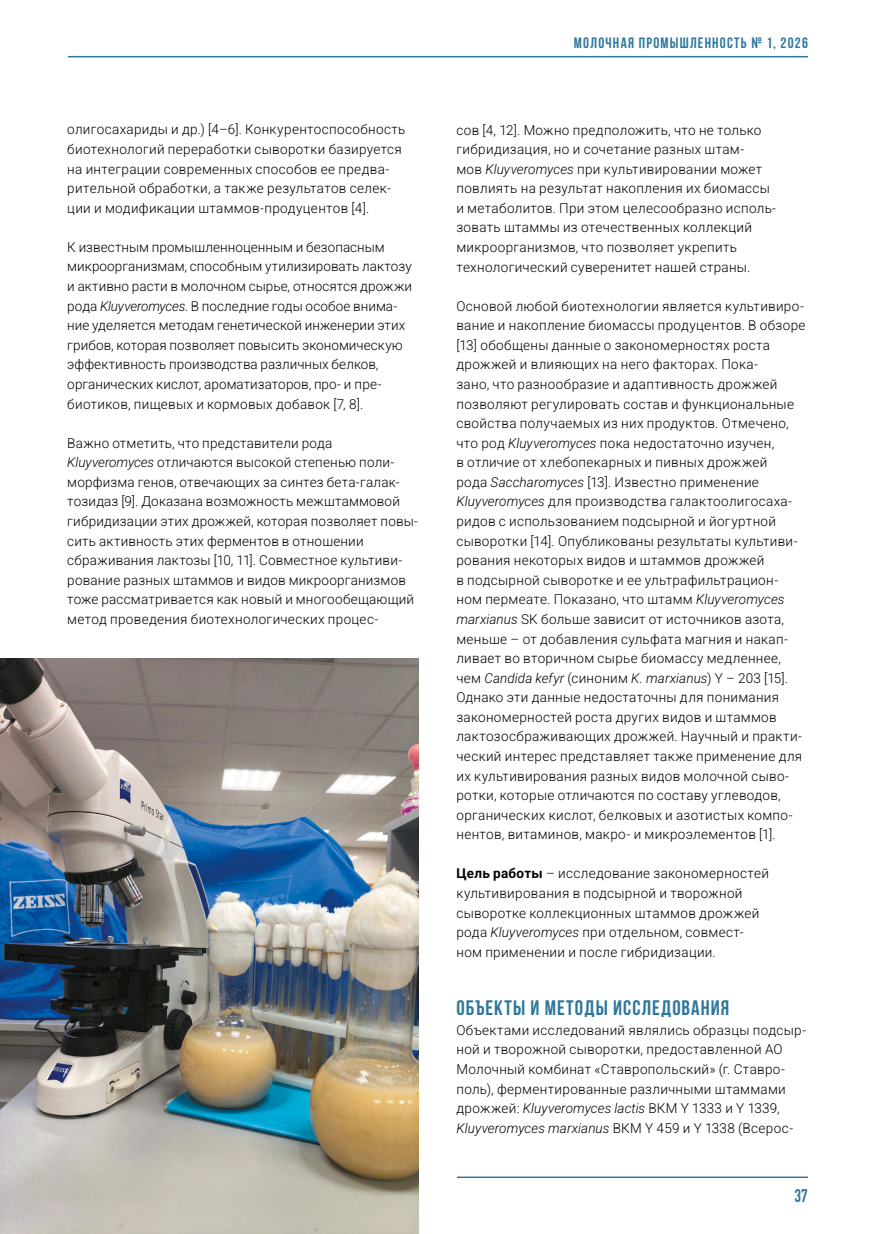
<style>
.page{position:relative;width:893px;height:1234px;background:#fff}
.page>*{position:absolute;margin:0;border:0;box-sizing:border-box;transform-origin:0 0}
.t1{font:700 21px "Bebas Neue";letter-spacing:.05em;color:#2e779c}
.t2{font:700 18px "DIN Condensed";color:#2e779c}
.t3{font:700 15px "Bebas Neue";letter-spacing:.08em;color:#2e779c}
.t4{font:300 13.5px/19.5px "Roboto";letter-spacing:.02em;color:#000}
.s1{font-style:italic}
.s2{font-family:"DIN Condensed"}
.s3{font-weight:700}
</style>
<div class="page">
<hr style="left:68px;top:56px;width:740px;height:1px;background:#2e779c">
<hr style="left:68px;top:1176px;width:740px;height:1px;background:#2e779c">
<div style="left:418px;top:1142px;width:38px;height:83px;background:#fff"></div>
<img style="left:0;top:658px;width:418px;height:575px">
<p class="t4" style="left:67px;top:119px;width:340px">олигосахариды и др.) [4–6]. Конкурентоспособность биотехнологий переработки сыворотки базируется на интеграции современных способов ее предва&shy;рительной обработки, а также результатов селек&shy;ции и модификации штаммов-продуцентов [4].</p>
<p class="t4" style="left:67px;top:237px;width:346px">К известным промышленноценным и безопасным микроорганизмам, способным утилизировать лактозу и активно расти в молочном сырье, относятся дрожжи рода <span class="s1">Kluyveromyces</span>. В последние годы особое внима&shy;ние уделяется методам генетической инженерии этих грибов, которая позволяет повысить экономическую эффективность производства различных белков, органических кислот, ароматизаторов, про- и пре&shy;биотиков, пищевых и кормовых добавок [7, 8].</p>
<p class="t4" style="left:67px;top:432px;width:352px">Важно отметить, что представители рода <span class="s1">Kluyveromyces</span> отличаются высокой степенью поли&shy;морфизма генов, отвечающих за синтез бета-галак&shy;тозидаз [9]. Доказана возможность межштаммовой гибридизации этих дрожжей, которая позволяет повы&shy;сить активность этих ферментов в отношении сбраживания лактозы [10, 11]. Совместное культиви&shy;рование разных штаммов и видов микроорганизмов тоже рассматривается как новый и многообещающий метод проведения биотехнологических процес-</p>
<p class="t3" style="left:574px;top:34px;width:236px">Молочная промышленность <span class="s2">№</span> 1, 2026</p>
<p class="t4" style="left:456px;top:119px;width:321px">сов [4, 12]. Можно предположить, что не только гибридизация, но и сочетание разных штам-<br>мов <span class="s1">Kluyveromyces</span> при культивировании может повлиять на результат накопления их биомассы и метаболитов. При этом целесообразно исполь&shy;зовать штаммы из отечественных коллекций микроорганизмов, что позволяет укрепить технологический суверенитет нашей страны.</p>
<p class="t4" style="left:456px;top:295px;width:351px">Основой любой биотехнологии является культивиро&shy;вание и накопление биомассы продуцентов. В обзоре [13] обобщены данные о закономерностях роста дрожжей и влияющих на него факторах. Пока-<br>зано, что разнообразие и адаптивность дрожжей позволяют регулировать состав и функциональные свойства получаемых из них продуктов. Отмечено, что род <span class="s1">Kluyveromyces</span> пока недостаточно изучен,<br>в отличие от хлебопекарных и пивных дрожжей<br>рода <span class="s1">Saccharomyces</span> [13]. Известно применение <span class="s1">Kluyveromyces</span> для производства галактоолигосаха&shy;ридов с использованием подсырной и йогуртной сыворотки [14]. Опубликованы результаты культиви&shy;рования некоторых видов и штаммов дрожжей<br>в подсырной сыворотке и ее ультрафильтрацион&shy;ном пермеате. Показано, что штамм <span class="s1">Kluyveromyces marxianus</span> SK больше зависит от источников азота, меньше – от добавления сульфата магния и накап&shy;ливает во вторичном сырье биомассу медленнее, чем <span class="s1">Candida kefyr</span> (синоним <span class="s1">K. marxianus</span>) Y – 203 [15].<br>Однако эти данные недостаточны для понимания закономерностей роста других видов и штаммов лактозосбраживающих дрожжей. Научный и практи&shy;ческий интерес представляет также применение для их культивирования разных видов молочной сыво&shy;ротки, которые отличаются по составу углеводов, органических кислот, белковых и азотистых компо&shy;нентов, витаминов, макро- и микроэлементов [1].</p>
<p class="t4" style="left:456px;top:863px;width:314px"><span class="s3">Цель работы</span> – исследование закономерностей культивирования в подсырной и творожной сыворотке коллекционных штаммов дрожжей рода <span class="s1">Kluyveromyces</span> при отдельном, совмест&shy;ном применении и после гибридизации.</p>
<h1 class="t1" style="left:456px;top:996px;width:274px">Объекты и методы исследования</h1>
<p class="t4" style="left:456px;top:1019px;width:351px">Объектами исследований являлись образцы подсыр&shy;ной и творожной сыворотки, предоставленной АО Молочный комбинат «Ставропольский» (г. Ставро&shy;поль), ферментированные различными штаммами дрожжей: <span class="s1">Kluyveromyces lactis</span> ВКМ Y 1333 и Y 1339, <span class="s1">Kluyveromyces marxianus</span> ВКМ Y 459 и Y 1338 (Всерос-</p>
<h2 class="t2" style="left:794px;top:1183px;width:15px">37</h2>
</div>
